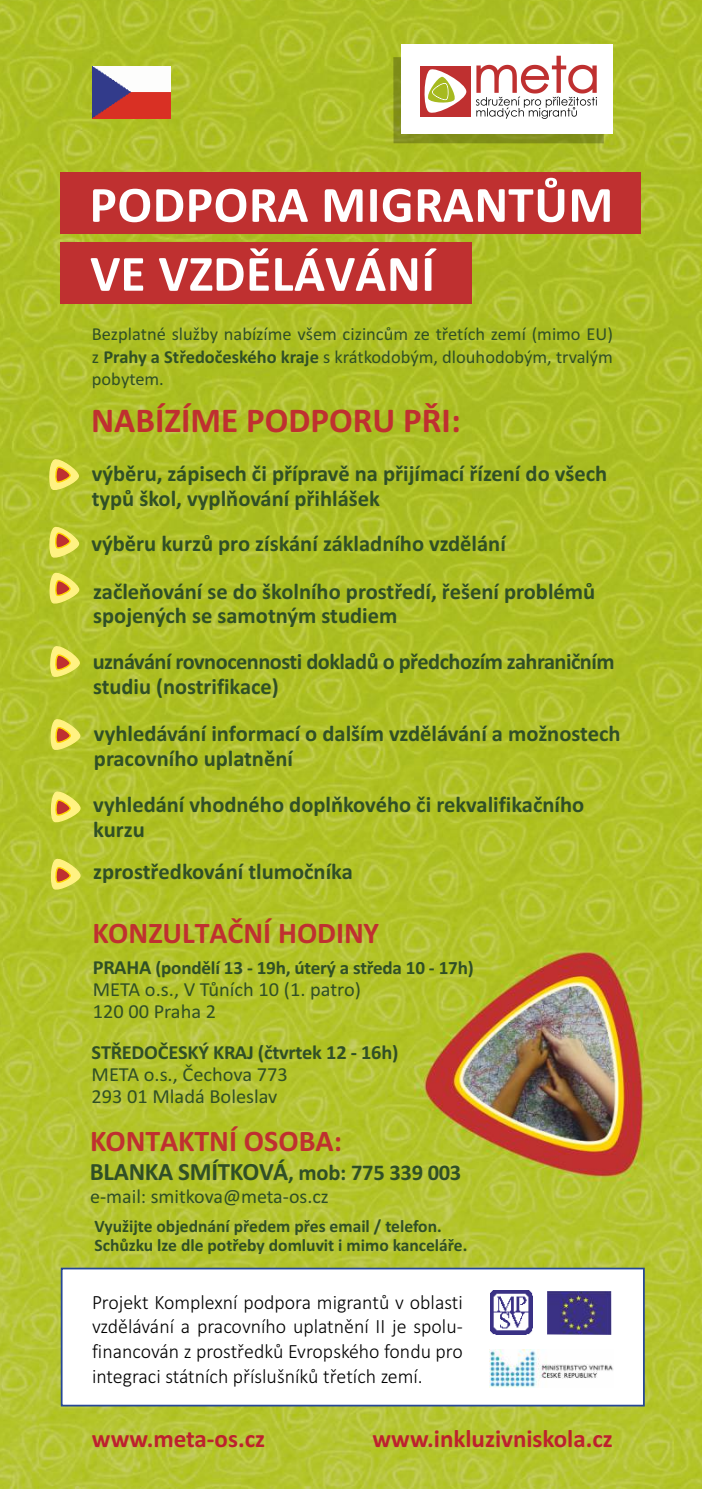
<style>
.page{position:relative;width:702px;height:1489px;background:#fff}
.page>*{position:absolute;margin:0;border:0;box-sizing:border-box;transform-origin:0 0}
.t1{font:700 51.25px/69px "Calibri";letter-spacing:.01em;color:#fff}
.t2{font:700 35px "Calibri";color:#bf3030}
.t3{font:700 30px "Calibri";color:#bf3030}
.t4{font:700 25px "Calibri";color:#bd212e}
.t5{font:700 25px "Calibri";letter-spacing:-.01em;color:#304f26}
.t6{font:700 22.5px/24.8px "Calibri";color:#304f26}
.t7{font:700 22.5px/45.5px "Calibri";letter-spacing:-.025em;color:#304f26}
.t8{font:300 20.25px/24.8px "Calibri";color:#000;text-align:justify}
.t9{font:20px/22px "Calibri";color:#304f26}
.t10{font:700 20px "Calibri";letter-spacing:-.01em;color:#304f26}
.t11{font:700 18.75px "Calibri";letter-spacing:-.01em;color:#304f26}
.t12{font:18.25px/22.2px "Calibri";color:#304f26;text-align:justify}
.t13{font:700 17.5px/19.2px "Calibri";color:#304f26}
.s1{font-weight:700}
.s2{font-size:20px}
.s3{font-size:22.5px}
</style>
<div class="page">
<img style="left:0;top:0;width:702px;height:1488px">
<div style="left:393px;top:57px;width:210px;height:86px;background:#818f1b"></div>
<div style="left:401px;top:44px;width:211px;height:90px;background:#fff"></div>
<div style="left:420px;top:66px;width:51px;height:50px;background:#bf3030"></div>
<svg style="left:476px;top:56px;width:121px;height:63px"></svg>
<svg style="left:424px;top:69px;width:42px;height:44px"></svg>
<div style="left:60px;top:172px;width:581px;height:62px;background:#bf3030"></div>
<div style="left:60px;top:243px;width:411px;height:61px;background:#bf3030"></div>
<svg style="left:60px;top:1266px;width:585px;height:141px"></svg>
<svg style="left:46px;top:457px;width:34px;height:34px"></svg>
<svg style="left:48px;top:790px;width:33px;height:33px"></svg>
<svg style="left:48px;top:717px;width:33px;height:34px"></svg>
<svg style="left:47px;top:644px;width:34px;height:34px"></svg>
<svg style="left:47px;top:571px;width:33px;height:34px"></svg>
<svg style="left:47px;top:525px;width:33px;height:34px"></svg>
<img style="left:490px;top:1349px;width:123px;height:38px">
<img style="left:547px;top:1290px;width:64px;height:44px">
<img style="left:490px;top:1290px;width:42px;height:44px">
<img style="left:92px;top:67px;width:78px;height:52px">
<svg style="left:48px;top:857px;width:33px;height:34px"></svg>
<h1 class="t1" style="left:89px;top:174px;width:525px">PODPORA MIGRANTŮM<br>VE VZDĚLÁVÁNÍ</h1>
<p class="t12" style="left:92px;top:324px;width:522px">Bezplatné služby nabízíme všem cizincům ze třetích zemí (mimo EU) z <span class="s1">Prahy a Středočeského kraje</span> s krátkodobým, dlouhodobým, trvalým pobytem.</p>
<h2 class="t2" style="left:91px;top:406px;width:371px">NABÍZÍME PODPORU PŘI:</h2>
<p class="t6" style="left:92px;top:463px;width:517px">výběru, zápisech či přípravě na přijímací řízení do všech typů škol, vyplňování přihlášek</p>
<p class="t6" style="left:91px;top:521px;width:505px;line-height:47.8px">výběru kurzů pro získání základního vzdělání začleňování se do školního prostředí, řešení problémů</p>
<p class="t7" style="left:93px;top:595px;width:523px">spojených se samotným studiem<br>uznávání rovnocennosti dokladů o předchozím zahraničním</p>
<p class="t6" style="left:93px;top:664px;width:529px;line-height:47px">studiu (nostrifikace)<br>vyhledávání informací o dalším vzdělávání a možnostech</p>
<p class="t6" style="left:94px;top:747px;width:200px">pracovního uplatnění</p>
<p class="t6" style="left:93px;top:794px;width:492px">vyhledání vhodného doplňkového či rekvalifikačního kurzu</p>
<p class="t6" style="left:93px;top:861px;width:261px">zprostředkování tlumočníka</p>
<h3 class="t3" style="left:92px;top:920px;width:288px">KONZULTAČNÍ HODINY</h3>
<p class="t11" style="left:93px;top:959px;width:382px"><span class="s2">PRAHA</span> (pondělí 13 - 19h, úterý a středa 10 - 17h)</p>
<p class="t9" style="left:93px;top:1001px;width:125px">120 00 Praha 2</p>
<p class="t9" style="left:93px;top:979px;width:270px">META o.s., V Tůních 10 (1. patro)</p>
<p class="t10" style="left:92px;top:1044px;width:308px">STŘEDOČESKÝ KRAJ (čtvrtek 12 - 16h)</p>
<p class="t9" style="left:92px;top:1065px;width:198px">META o.s., Čechova 773<br>293 01 Mladá Boleslav</p>
<h3 class="t3" style="left:90px;top:1128px;width:253px">KONTAKTNÍ OSOBA:</h3>
<p class="t5" style="left:90px;top:1161px;width:205px">BLANKA SMÍTKOVÁ<span class="s3">,</span></p>
<p class="t9" style="left:90px;top:1186px;width:240px">e-mail: smitkova@meta-os.cz</p>
<p class="t6" style="left:298px;top:1161px;width:164px">mob: 775 339 003</p>
<p class="t13" style="left:94px;top:1217px;width:374px">Využijte objednání předem přes email / telefon.<br>Schůzku lze dle potřeby domluvit i mimo kanceláře.</p>
<p class="t8" style="left:92px;top:1290px;width:372px">Projekt Komplexní podpora migrantů v oblasti vzdělávání a pracovního uplatnění II je spolu&shy;financován z prostředků Evropského fondu pro integraci státních příslušníků třetích zemí.</p>
<p class="t4" style="left:92px;top:1428px;width:175px">www.meta-os.cz</p>
<p class="t4" style="left:372px;top:1427px;width:242px">www.inkluzivniskola.cz</p>
</div>
